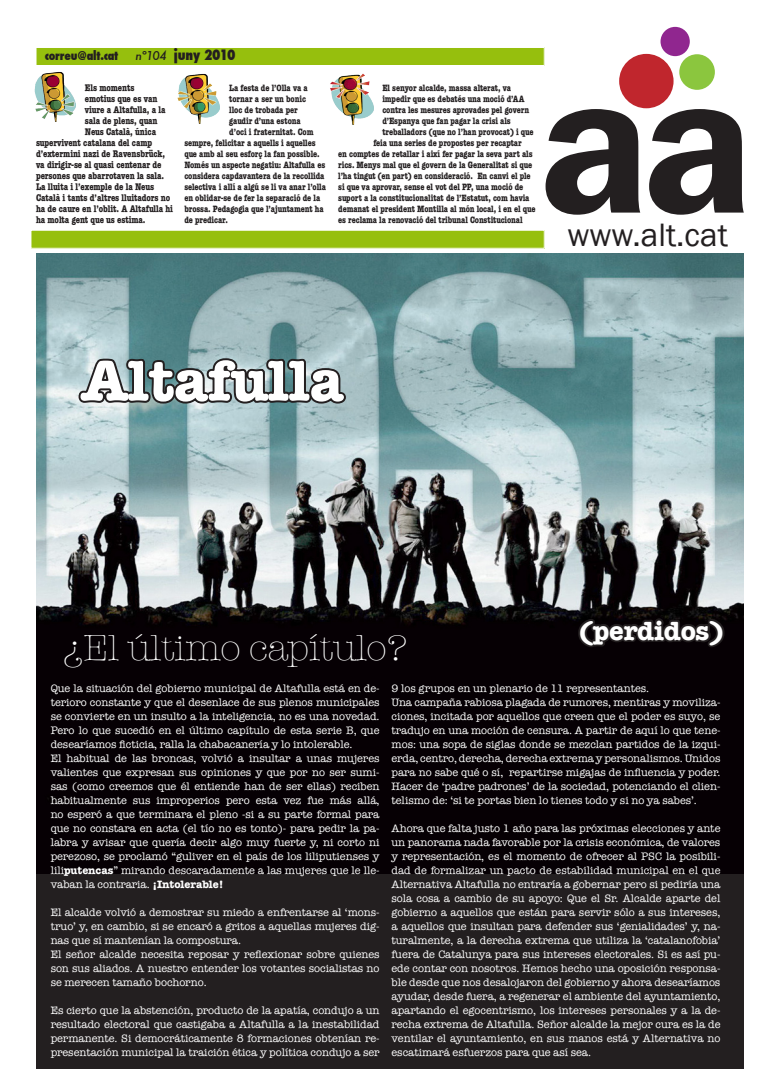
<style>
.page{position:relative;width:780px;height:1092px;background:#fff}
.page>*{position:absolute;margin:0;border:0;box-sizing:border-box;transform-origin:0 0}
.t1{font:600 205.6px "Franklin Gothic";color:#231f20}
.t2{font:700 59px "American Typewriter";letter-spacing:-.01em;color:#fff}
.t3{font:300 37px "American Typewriter";letter-spacing:-.01em;color:#fff}
.t4{font:33.2px "Franklin Gothic";color:#231f20}
.t5{font:700 27px "American Typewriter";letter-spacing:-.01em;color:#fff}
.t6{font:800 condensed 14px "Futura";letter-spacing:-.015em;color:#231f20}
.t7{font:800 condensed 12px "Futura";letter-spacing:-.015em;color:#231f20}
.t8{font:11px/14px "American Typewriter";letter-spacing:-.005em;color:#fff;text-align:justify}
.t9{font:700 condensed 10px "American Typewriter";letter-spacing:-.01em;color:#231f20}
.t10{font:700 condensed 9.5px "American Typewriter";letter-spacing:-.01em;color:#231f20}
.s1{font-weight:500;font-style:italic;font-stretch:normal;font-size:12px}
.s2{font-weight:700}
</style>
<div class="page">
<div style="left:36px;top:254px;width:708px;height:814px;background:#231f20"></div>
<img style="left:36px;top:254px;width:708px;height:619px">
<div style="left:36px;top:47px;width:508px;height:18px;background:#96bf0d"></div>
<div style="left:36px;top:47px;width:508px;height:18px;border:1px solid #fff"></div>
<div style="left:660px;top:27px;width:29px;height:29px;background:#90268f;border-radius:50%"></div>
<div style="left:619px;top:54px;width:54px;height:54px;background:#c0262d;border-radius:50%"></div>
<div style="left:679px;top:54px;width:35px;height:36px;background:#8bc63e;border-radius:50%"></div>
<div style="left:31px;top:230px;width:513px;height:18px;background:#96bf0d"></div>
<div style="left:31px;top:230px;width:513px;height:18px;border:1px solid #fff"></div>
<img style="left:34px;top:72px;width:42px;height:50px">
<img style="left:177px;top:74px;width:43px;height:49px">
<img style="left:330px;top:74px;width:43px;height:51px">
<svg style="left:77px;top:337px;width:271px;height:216px;background:#8fa3a6"></svg>
<svg style="left:575px;top:615px;width:152px;height:176px;background:#090306"></svg>
<p class="t7" style="left:45px;top:48px;width:75px">correu@alt.cat</p>
<p class="t6" style="left:135px;top:45px;width:102px"><span class="s1">nº104</span> juny 2010</p>
<p class="t9" style="left:85px;top:82px;width:51px">Els moments</p>
<p class="t9" style="left:85px;top:93px;width:74px">emotius que es van</p>
<p class="t9" style="left:85px;top:104px;width:82px">viure a Altafulla, a la</p>
<p class="t9" style="left:85px;top:115px;width:74px">sala de plens, quan</p>
<p class="t9" style="left:85px;top:126px;width:73px">Neus Català, única</p>
<p class="t9" style="left:36px;top:137px;width:118px">supervivent catalana del camp</p>
<p class="t9" style="left:36px;top:148px;width:131px">d’extermini nazi de Ravensbrück,</p>
<p class="t9" style="left:36px;top:159px;width:127px">va dirigir-se al quasi centenar de</p>
<p class="t9" style="left:36px;top:170px;width:130px">persones que abarrotaven la sala.</p>
<p class="t9" style="left:36px;top:181px;width:119px">La lluita i l’exemple de la Neus</p>
<p class="t9" style="left:36px;top:192px;width:136px">Català i tants d’altres lluitadors no</p>
<p class="t9" style="left:36px;top:203px;width:138px">ha de caure en l’oblit. A Altafulla hi</p>
<p class="t9" style="left:36px;top:214px;width:111px">ha molta gent que us estima.</p>
<p class="t10" style="left:229px;top:82px;width:80px">La festa de l’Olla va a</p>
<p class="t10" style="left:229px;top:93px;width:78px">tornar a ser un bonic</p>
<p class="t10" style="left:229px;top:104px;width:70px">lloc de trobada per</p>
<p class="t10" style="left:229px;top:115px;width:73px">gaudir d’una estona</p>
<p class="t10" style="left:229px;top:126px;width:86px">d’oci i fraternitat. Com</p>
<p class="t10" style="left:184px;top:137px;width:133px">sempre, felicitar a aquells i aquelles</p>
<p class="t10" style="left:184px;top:148px;width:137px">que amb al seu esforç la fan possible.</p>
<p class="t10" style="left:184px;top:159px;width:142px">Només un aspecte negatiu: Altafulla es</p>
<p class="t10" style="left:184px;top:170px;width:142px">considera capdavantera de la recollida</p>
<p class="t10" style="left:184px;top:181px;width:143px">selectiva i allí a algú se li va anar l’olla</p>
<p class="t10" style="left:184px;top:192px;width:137px">en oblidar-se de fer la separació de la</p>
<p class="t10" style="left:184px;top:203px;width:141px">brossa. Pedagogia que l’ajuntament ha</p>
<p class="t10" style="left:184px;top:214px;width:45px">de predicar.</p>
<p class="t10" style="left:382px;top:82px;width:130px">El senyor alcalde, massa alterat, va</p>
<p class="t10" style="left:382px;top:93px;width:144px">impedir que es debatés una moció d’AA</p>
<p class="t10" style="left:382px;top:104px;width:148px">contra les mesures aprovades pel govern</p>
<p class="t10" style="left:382px;top:115px;width:130px">d’Espanya que fan pagar la crisi als</p>
<p class="t10" style="left:382px;top:126px;width:153px">treballadors (que no l’han provocat) i que</p>
<p class="t10" style="left:373px;top:137px;width:150px">feia una series de propostes per recaptar</p>
<p class="t10" style="left:338px;top:148px;width:196px">en comptes de retallar i així fer pagar la seva part als</p>
<p class="t10" style="left:338px;top:159px;width:195px">rics. Menys mal que el govern de la Generalitat si que</p>
<p class="t10" style="left:338px;top:170px;width:194px">l’ha tingut (en part) en consideració. En canvi el ple</p>
<p class="t10" style="left:338px;top:181px;width:187px">si que va aprovar, sense el vot del PP, una moció de</p>
<p class="t10" style="left:338px;top:192px;width:193px">suport a la constitucionalitat de l’Estatut, com havia</p>
<p class="t10" style="left:338px;top:203px;width:199px">demanat el president Montilla al món local, i en el que</p>
<p class="t10" style="left:338px;top:214px;width:186px">es reclama la renovació del tribunal Constitucional</p>
<p class="t1" style="left:539px;top:17px;width:216px">aa</p>
<p class="t4" style="left:567px;top:215px;width:162px">www.alt.cat</p>
<p class="t2" style="left:81px;top:344px;width:264px">Altafulla</p>
<p class="t3" style="left:63px;top:627px;width:346px">¿El último capítulo?</p>
<p class="t5" style="left:576px;top:614px;width:151px">(perdidos)</p>
<p class="t8" style="left:51px;top:681px;width:330px">Que la situación del gobierno municipal de Altafulla está en de&shy;terioro constante y que el desenlace de sus plenos municipales se convierte en un insulto a la inteligencia, no es una novedad.<br>Pero lo que sucedió en el último capítulo de esta serie B, que desearíamos ficticia, ralla la chabacanería y lo intolerable.</p>
<p class="t8" style="left:51px;top:751px;width:330px">El habitual de las broncas, volvió a insultar a unas mujeres valientes que expresan sus opiniones y que por no ser sumi&shy;sas (como creemos que él entiende han de ser ellas) reciben habitualmente sus improperios pero esta vez fue más allá, no esperó a que terminara el pleno -si a su parte formal para que no constara en acta (el tío no es tonto)- para pedir la pa&shy;labra y avisar que quería decir algo muy fuerte y, ni corto ni perezoso, se proclamó “guliver en el país de los liliputienses y lili<span class="s2">putencas</span>” mirando descaradamente a las mujeres que le lle&shy;vaban la contraria. <span class="s2">¡Intolerable!</span></p>
<p class="t8" style="left:51px;top:905px;width:330px">El alcalde volvió a demostrar su miedo a enfrentarse al ‘mons&shy;truo’ y, en cambio, si se encaró a gritos a aquellas mujeres dig&shy;nas que sí mantenían la compostura.</p>
<p class="t8" style="left:51px;top:947px;width:330px">El señor alcalde necesita reposar y reflexionar sobre quienes son sus aliados. A nuestro entender los votantes socialistas no se merecen tamaño bochorno.</p>
<p class="t8" style="left:51px;top:1003px;width:330px">Es cierto que la abstención, producto de la apatía, condujo a un resultado electoral que castigaba a Altafulla a la inestabilidad permanente. Si democráticamente 8 formaciones obtenían re&shy;presentación municipal la traición ética y política condujo a ser</p>
<p class="t8" style="left:391px;top:681px;width:259px">9 los grupos en un plenario de 11 representantes.</p>
<p class="t8" style="left:391px;top:695px;width:330px">Una campaña rabiosa plagada de rumores, mentiras y moviliza&shy;ciones, incitada por aquellos que creen que el poder es suyo, se tradujo en una moción de censura. A partir de aquí lo que tene&shy;mos: una sopa de siglas donde se mezclan partidos de la izqui&shy;erda, centro, derecha, derecha extrema y personalismos. Unidos para no sabe qué o sí, repartirse migajas de influencia y poder.<br>Hacer de ‘padre padrones’ de la sociedad, potenciando el clien&shy;telismo de: ‘si te portas bien lo tienes todo y si no ya sabes’.</p>
<p class="t8" style="left:391px;top:821px;width:330px">Ahora que falta justo 1 año para las próximas elecciones y ante un panorama nada favorable por la crisis económica, de valores y representación, es el momento de ofrecer al PSC la posibili&shy;dad de formalizar un pacto de estabilidad municipal en el que Alternativa Altafulla no entraría a gobernar pero si pediría una sola cosa a cambio de su apoyo: Que el Sr. Alcalde aparte del gobierno a aquellos que están para servir sólo a sus intereses, a aquellos que insultan para defender sus ‘genialidades’ y, na&shy;turalmente, a la derecha extrema que utiliza la ‘catalanofobia’ fuera de Catalunya para sus intereses electorales. Si es así pu&shy;ede contar con nosotros. Hemos hecho una oposición responsa&shy;ble desde que nos desalojaron del gobierno y ahora desearíamos ayudar, desde fuera, a regenerar el ambiente del ayuntamiento, apartando el egocentrismo, los intereses personales y a la de&shy;recha extrema de Altafulla. Señor alcalde la mejor cura es la de ventilar el ayuntamiento, en sus manos está y Alternativa no escatimará esfuerzos para que así sea.</p>
</div>
